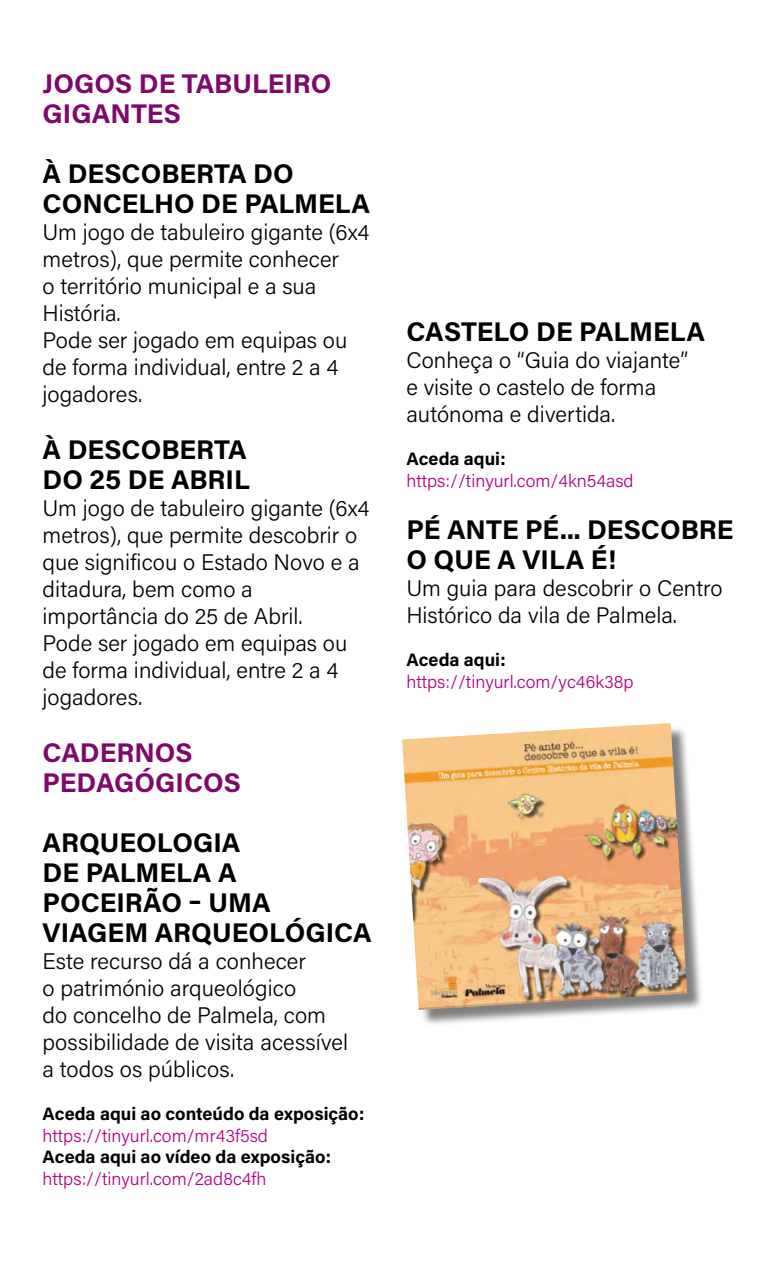
<style>
.page{position:relative;width:766px;height:1276px;background:#fff}
.page>*{position:absolute;margin:0;border:0;box-sizing:border-box;transform-origin:0 0}
.t1{font:27px/30px "Acumin Variable Concept";color:#000}
.t2{font:27px/30px "Acumin Variable Concept";color:#7f086c}
.t3{font:22.5px/27px "Acumin Variable Concept";color:#000}
.t4{font:18px "Acumin Variable Concept";color:#b30082}
.t5{font:18px "Acumin Variable Concept";color:#000}
</style>
<div class="page">
<div style="left:404px;top:726px;width:299px;height:300px;background:#000;opacity:.5"></div>
<img style="left:402px;top:723px;width:285px;height:287px">
<p class="t2" style="left:43px;top:67px;width:290px">JOGOS DE TABULEIRO<br>GIGANTES</p>
<p class="t1" style="left:43px;top:157px;width:329px">À DESCOBERTA DO<br>CONCELHO DE PALMELA</p>
<p class="t3" style="left:43px;top:217px;width:328px">Um jogo de tabuleiro gigante (6x4 metros), que permite conhecer<br>o território municipal e a sua<br>História.<br>Pode ser jogado em equipas ou de forma individual, entre 2 a 4 jogadores.</p>
<p class="t1" style="left:43px;top:433px;width:209px">À DESCOBERTA<br>DO 25 DE ABRIL</p>
<p class="t3" style="left:43px;top:493px;width:328px">Um jogo de tabuleiro gigante (6x4 metros), que permite descobrir o que significou o Estado Novo e a ditadura, bem como a importância do 25 de Abril.<br>Pode ser jogado em equipas ou de forma individual, entre 2 a 4 jogadores.</p>
<p class="t2" style="left:43px;top:736px;width:200px">CADERNOS<br>PEDAGÓGICOS</p>
<p class="t1" style="left:43px;top:826px;width:330px">ARQUEOLOGIA<br>DE PALMELA A<br>POCEIRÃO – UMA<br>VIAGEM ARQUEOLÓGICA</p>
<p class="t3" style="left:43px;top:946px;width:307px">Este recurso dá a conhecer<br>o património arqueológico<br>do concelho de Palmela, com possibilidade de visita acessível a todos os públicos.</p>
<p class="t5" style="left:43px;top:1101px;width:323px">Aceda aqui ao conteúdo da exposição:</p>
<p class="t4" style="left:43px;top:1123px;width:227px">https://tinyurl.com/mr43f5sd</p>
<p class="t5" style="left:43px;top:1144px;width:290px">Aceda aqui ao vídeo da exposição:</p>
<p class="t4" style="left:43px;top:1166px;width:225px">https://tinyurl.com/2ad8c4fh</p>
<p class="t1" style="left:406px;top:316px;width:300px">CASTELO DE PALMELA</p>
<p class="t3" style="left:406px;top:346px;width:283px">Conheça o “Guia do viajante” e visite o castelo de forma autónoma e divertida.</p>
<p class="t5" style="left:406px;top:447px;width:101px">Aceda aqui:</p>
<p class="t4" style="left:406px;top:468px;width:229px">https://tinyurl.com/4kn54asd</p>
<p class="t1" style="left:406px;top:513px;width:328px">PÉ ANTE PÉ... DESCOBRE<br>O QUE A VILA É!</p>
<p class="t3" style="left:406px;top:573px;width:317px">Um guia para descobrir o Centro<br>Histórico da vila de Palmela.</p>
<p class="t5" style="left:406px;top:647px;width:101px">Aceda aqui:</p>
<p class="t4" style="left:406px;top:669px;width:229px">https://tinyurl.com/yc46k38p</p>
</div>
